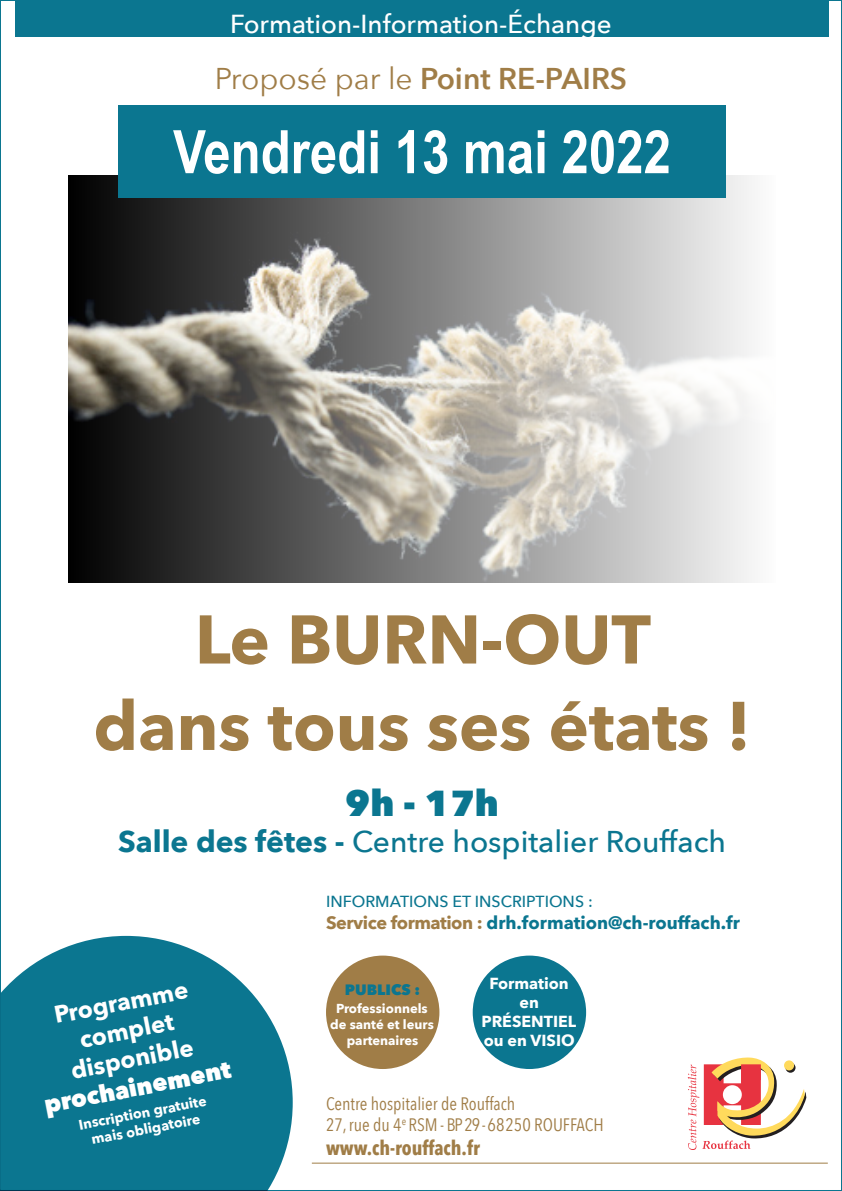
<style>
.page{position:relative;width:842px;height:1191px;background:#fff}
.page>*{position:absolute;margin:0;border:0;box-sizing:border-box;transform-origin:0 0}
.t1{font:700 68px/86.4px "Avenir Next";color:#a07d47;text-align:center}
.t2{font:700 60px "Arial Narrow";color:#fff}
.t3{font:800 36px "Avenir Next";color:#0b7690}
.t4{font:500 30px "Avenir Next";color:#0b7690}
.t5{font:600 30px "Avenir Next";color:#a07d47}
.t6{font:500 26px "Avenir Next";color:#fff}
.t7{font:700 24px/28.8px "Avenir Next";color:#fff;text-align:center}
.t8{font:800 24px "Avenir Next";color:#fff}
.t9{font:700 20px "Avenir Next Condensed";color:#a07d47}
.t10{font:18px/21.6px "Avenir Next Condensed";color:#a07d47}
.t11{font:700 18px "Avenir Next";letter-spacing:-.01em;color:#0b7690}
.t12{font:700 16px/19.2px "Avenir Next";color:#fff;text-align:center}
.t13{font:500 16px "Avenir Next";color:#0b7690}
.t14{font:800 15px "Avenir Next";color:#0b7690}
.t15{font:700 14px/16.8px "Avenir Next";color:#fff;text-align:center}
.t16{font:700 13px/15.6px "Avenir Next";color:#fff;text-align:center}
.s1{font-weight:400}
.s2{font-weight:700}
.s3{color:#a07d47}
</style>
<div class="page">
<img style="left:69px;top:176px;width:683px;height:407px">
<div style="left:118px;top:105px;width:608px;height:93px;background:#0b7690"></div>
<div style="left:15px;top:0;width:814px;height:37px;background:#0b7690"></div>
<div style="left:326px;top:955px;width:113px;height:114px;background:#a07d47;border-radius:50%"></div>
<hr style="left:312px;top:1162px;width:516px;height:1px;background:#a07d47">
<svg style="left:688px;top:1057px;width:118px;height:92px"></svg>
<svg style="left:0;top:936px;width:293px;height:255px;fill:#0b7690"></svg>
<div style="left:473px;top:955px;width:113px;height:114px;background:#0b7690;border-radius:50%"></div>
<p class="t6" style="left:230px;top:2px;width:383px">Formation-Information-Échange</p>
<p class="t5" style="left:215px;top:53px;width:414px"><span class="s1">Proposé par le</span> Point RE-PAIRS</p>
<p class="t2" style="left:173px;top:107px;width:499px">Vendredi 13 mai 2022</p>
<p class="t1" style="left:93px;top:595px;width:659px">Le BURN-OUT<br>dans tous ses états !</p>
<p class="t3" style="left:345px;top:781px;width:155px">9h - 17h</p>
<p class="t4" style="left:118px;top:816px;width:610px"><span class="s2">Salle des fêtes -</span> Centre hospitalier Rouffach</p>
<p class="t7" style="left:52px;top:1000px;width:137px;rotate:-11deg">Programme complet disponible</p>
<p class="t8" style="left:42px;top:1090px;width:191px;rotate:-11deg">prochainement</p>
<p class="t15" style="left:77px;top:1116px;width:131px;rotate:-11deg">Inscription gratuite mais obligatoire</p>
<p class="t13" style="left:326px;top:888px;width:268px">INFORMATIONS ET INSCRIPTIONS :</p>
<p class="t11" style="left:326px;top:906px;width:415px"><span class="s3">Service formation :</span> drh.formation@ch-rouffach.fr</p>
<p class="t14" style="left:345px;top:980px;width:77px">PUBLICS :</p>
<p class="t16" style="left:330px;top:1000px;width:105px">Professionnels de santé et leurs partenaires</p>
<p class="t12" style="left:481px;top:973px;width:96px">Formation en<br>PRÉSENTIEL ou en VISIO</p>
<p class="t10" style="left:326px;top:1091px;width:279px">Centre hospitalier de Rouffach<br>27, rue du 4<sup>e</sup> RSM - BP 29 - 68 250 ROUFFACH</p>
<p class="t9" style="left:326px;top:1136px;width:155px">www.ch-rouffach.fr</p>
</div>
